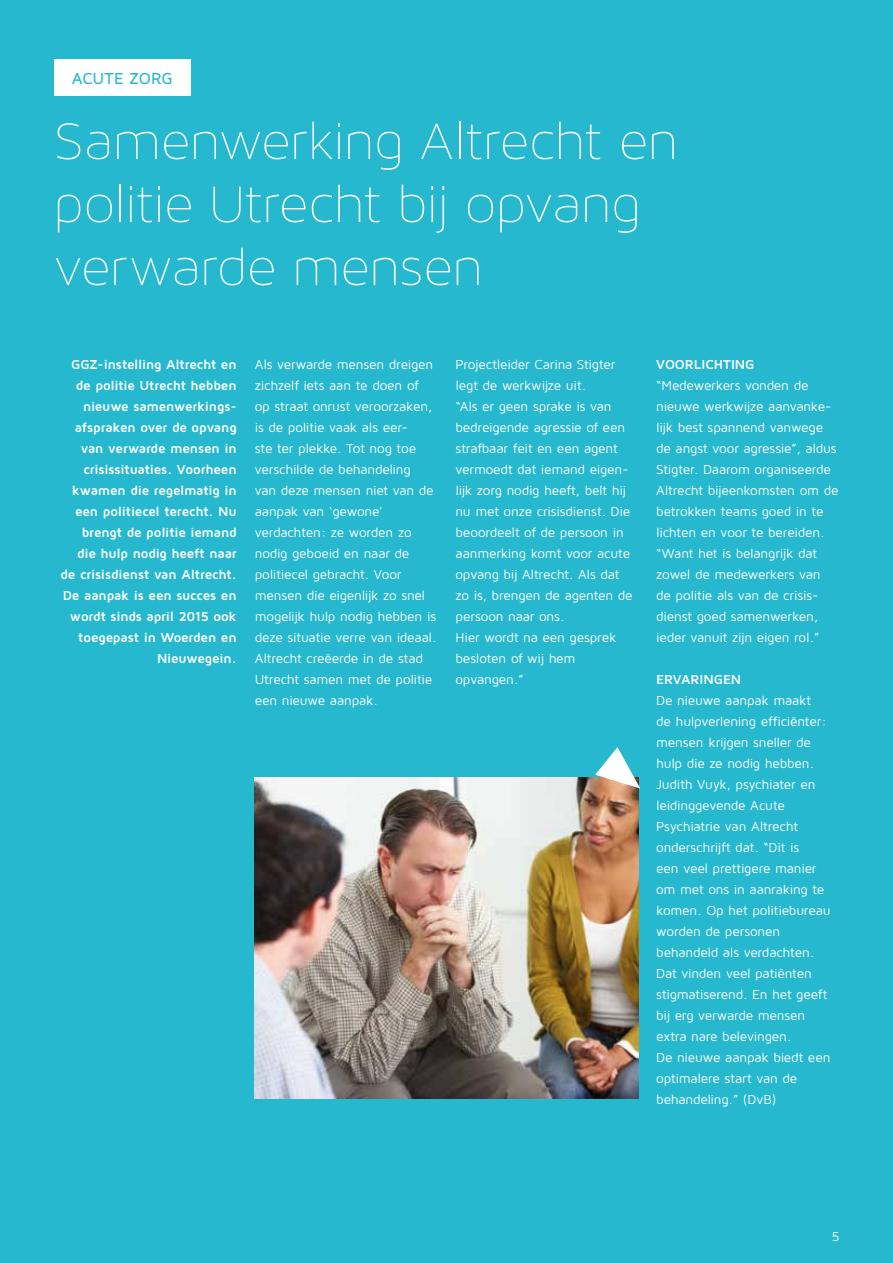
<style>
.page{position:relative;width:893px;height:1263px;background:#25b8ce}
.page>*{position:absolute;margin:0;border:0;box-sizing:border-box;transform-origin:0 0}
.t1{font:57px/63px "Maven Pro Light 200";color:#fff}
.t2{font:500 16.5px "Maven Pro";letter-spacing:-.01em;color:#25b8ce}
.t3{font:13.5px/21px "Maven Pro";letter-spacing:-.015em;color:#fff}
.t4{font:700 13.5px/21px "Maven Pro";letter-spacing:-.015em;color:#fff;text-align:right}
</style>
<div class="page">
<div style="left:54px;top:59px;width:136px;height:37px;background:#fff"></div>
<img style="left:255px;top:777px;width:384px;height:321px">
<svg style="left:595px;top:747px;width:45px;height:41px"></svg>
<p class="t2" style="left:72px;top:68px;width:102px">ACUTE ZORG</p>
<h1 class="t1" style="left:54px;top:109px;width:625px">Samenwerking Altrecht en politie Utrecht bij opvang verwarde mensen</h1>
<p class="t4" style="left:60px;top:353px;width:178px">GGZ-instelling Altrecht en de politie Utrecht hebben nieuwe samenwerkings&shy;afspraken over de opvang van verwarde mensen in crisissituaties. Voorheen kwamen die regelmatig in een politiecel terecht. Nu brengt de politie iemand die hulp nodig heeft naar de crisisdienst van Altrecht.<br>De aanpak is een succes en wordt sinds april 2015 ook toegepast in Woerden en<br>Nieuwegein.</p>
<p class="t3" style="left:255px;top:353px;width:183px">Als verwarde mensen dreigen zichzelf iets aan te doen of op straat onrust veroorzaken, is de politie vaak als eer-<br>ste ter plekke. Tot nog toe verschilde de behandeling<br>van deze mensen niet van de aanpak van ‘gewone’ verdachten: ze worden zo nodig geboeid en naar de politiecel gebracht. Voor mensen die eigenlijk zo snel mogelijk hulp nodig hebben is deze situatie verre van ideaal.<br>Altrecht creëerde in de stad<br>Utrecht samen met de politie een nieuwe aanpak.</p>
<p class="t3" style="left:455px;top:353px;width:179px">Projectleider Carina Stigter legt de werkwijze uit.<br>“Als er geen sprake is van bedreigende agressie of een strafbaar feit en een agent vermoedt dat iemand eigen&shy;lijk zorg nodig heeft, belt hij nu met onze crisisdienst. Die beoordeelt of de persoon in aanmerking komt voor acute opvang bij Altrecht. Als dat zo is, brengen de agenten de persoon naar ons.<br>Hier wordt na een gesprek besloten of wij hem opvangen.”</p>
<p class="t4" style="left:656px;top:353px;width:100px">VOORLICHTING</p>
<p class="t3" style="left:656px;top:374px;width:184px">“Medewerkers vonden de nieuwe werkwijze aanvanke&shy;lijk best spannend vanwege de angst voor agressie”, aldus<br>Stigter. Daarom organiseerde<br>Altrecht bijeenkomsten om de betrokken teams goed in te lichten en voor te bereiden. “Want het is belangrijk dat zowel de medewerkers van de politie als van de crisis&shy;dienst goed samenwerken, ieder vanuit zijn eigen rol.”</p>
<p class="t4" style="left:656px;top:668px;width:87px">ERVARINGEN</p>
<p class="t3" style="left:656px;top:689px;width:176px">De nieuwe aanpak maakt<br>de hulpverlening efficiënter: mensen krijgen sneller de hulp die ze nodig hebben.<br>Judith Vuyk, psychiater en leidinggevende Acute<br>Psychiatrie van Altrecht onderschrijft dat. “Dit is<br>een veel prettigere manier om met ons in aanraking te komen. Op het politiebureau worden de personen behandeld als verdachten.<br>Dat vinden veel patiënten stigmatiserend. En het geeft bij erg verwarde mensen extra nare belevingen.<br>De nieuwe aanpak biedt een optimalere start van de behandeling.” (DvB)</p>
<p class="t3" style="left:832px;top:1225px;width:9px">5</p>
</div>
